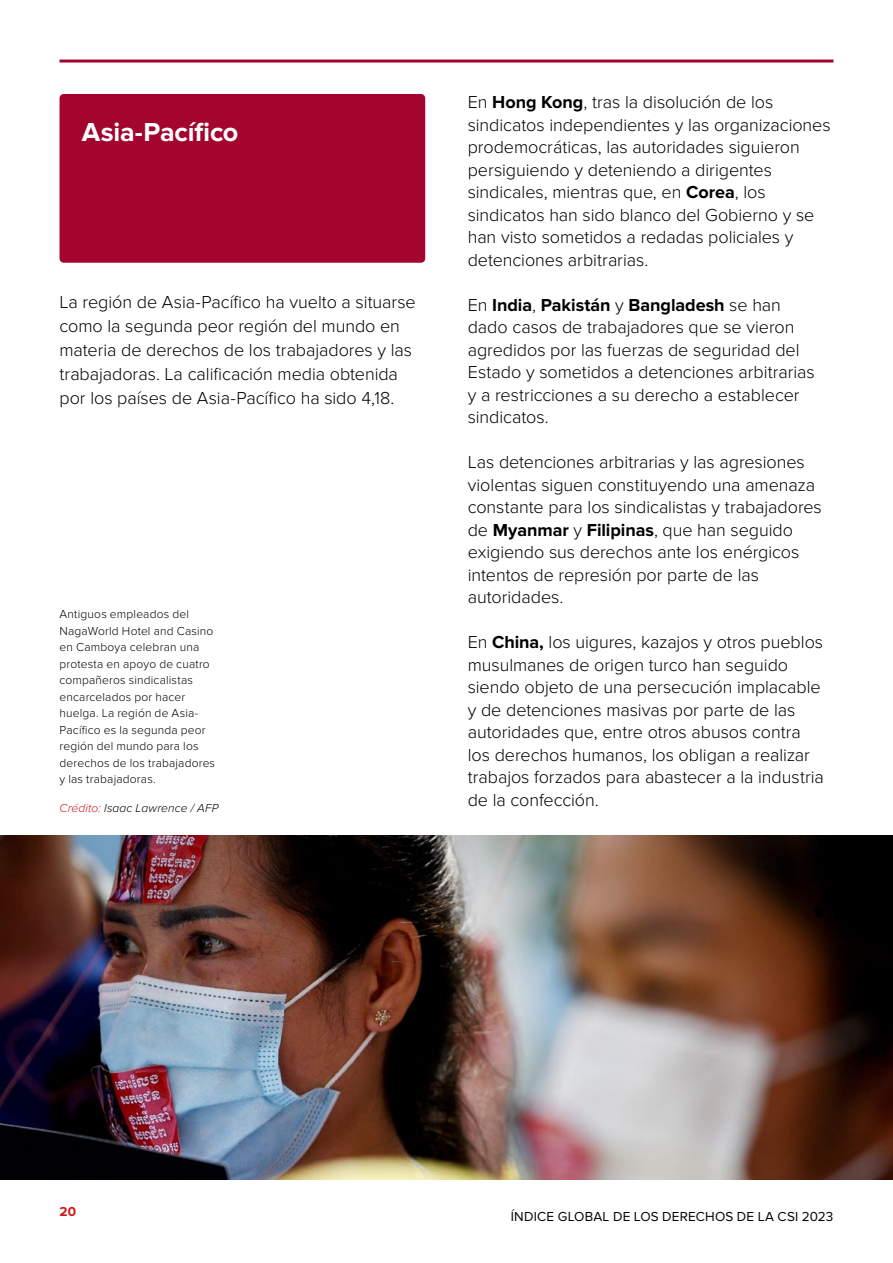
<style>
.page{position:relative;width:893px;height:1263px;background:#fff}
.page>*{position:absolute;margin:0;border:0;box-sizing:border-box;transform-origin:0 0}
.t1{font:700 27px "Proxima Nova";letter-spacing:-.01em;color:#fff}
.t2{font:300 18px/22.5px "Proxima Nova";letter-spacing:-.005em;color:#000}
.t3{font:13.5px "Proxima Nova";letter-spacing:.015em;color:#000}
.t4{font:700 13.5px "Proxima Nova";color:#cd1719}
.t5{font:300 12px/16.5px "Proxima Nova";letter-spacing:.015em;color:#000}
.t6{font:italic 300 12px "Proxima Nova";letter-spacing:.01em;color:#000}
.s1{color:#cd1719}
.s2{font-weight:700}
</style>
<div class="page">
<hr style="left:60px;top:1179px;width:833px;height:1px;background:#c6c6c6">
<div style="left:60px;top:94px;width:365px;height:169px;background:#a3052e;border-radius:4px"></div>
<hr style="left:60px;top:60px;width:773px;height:3px;background:#a3052e">
<img style="left:0;top:836px;width:893px;height:343px">
<h1 class="t1" style="left:82px;top:118px;width:158px">Asia-Pacífico</h1>
<p class="t2" style="left:60px;top:290px;width:358px;line-height:24px">La región de Asia-Pacífico ha vuelto a situarse como la segunda peor región del mundo en materia de derechos de los trabajadores y las trabajadoras. La calificación media obtenida por los países de Asia-Pacífico ha sido 4,18.</p>
<p class="t5" style="left:60px;top:606px;width:157px">Antiguos empleados del<br>NagaWorld Hotel and Casino en Camboya celebran una protesta en apoyo de cuatro compañeros sindicalistas encarcelados por hacer huelga. La región de Asia-<br>Pacífico es la segunda peor región del mundo para los derechos de los trabajadores y las trabajadoras.</p>
<p class="t6" style="left:60px;top:802px;width:161px"><span class="s1">Crédito:</span> Isaac Lawrence / AFP</p>
<p class="t2" style="left:468px;top:91px;width:364px">En <span class="s2">Hong Kong</span>, tras la disolución de los sindicatos independientes y las organizaciones prodemocráticas, las autoridades siguieron persiguiendo y deteniendo a dirigentes sindicales, mientras que, en <span class="s2">Corea</span>, los sindicatos han sido blanco del Gobierno y se han visto sometidos a redadas policiales y detenciones arbitrarias.</p>
<p class="t2" style="left:468px;top:293px;width:349px">En <span class="s2">India</span>, <span class="s2">Pakistán</span> y <span class="s2">Bangladesh</span> se han dado casos de trabajadores que se vieron agredidos por las fuerzas de seguridad del Estado y sometidos a detenciones arbitrarias y a restricciones a su derecho a establecer sindicatos.</p>
<p class="t2" style="left:468px;top:451px;width:356px">Las detenciones arbitrarias y las agresiones violentas siguen constituyendo una amenaza constante para los sindicalistas y trabajadores de <span class="s2">Myanmar</span> y <span class="s2">Filipinas</span>, que han seguido exigiendo sus derechos ante los enérgicos intentos de represión por parte de las autoridades.</p>
<p class="t2" style="left:468px;top:631px;width:358px">En <span class="s2">China,</span> los uigures, kazajos y otros pueblos musulmanes de origen turco han seguido siendo objeto de una persecución implacable y de detenciones masivas por parte de las autoridades que, entre otros abusos contra los derechos humanos, los obligan a realizar trabajos forzados para abastecer a la industria de la confección.</p>
<p class="t4" style="left:60px;top:1204px;width:18px">20</p>
<p class="t3" style="left:511px;top:1209px;width:324px">ÍNDICE GLOBAL DE LOS DERECHOS DE LA CSI 2023</p>
</div>
